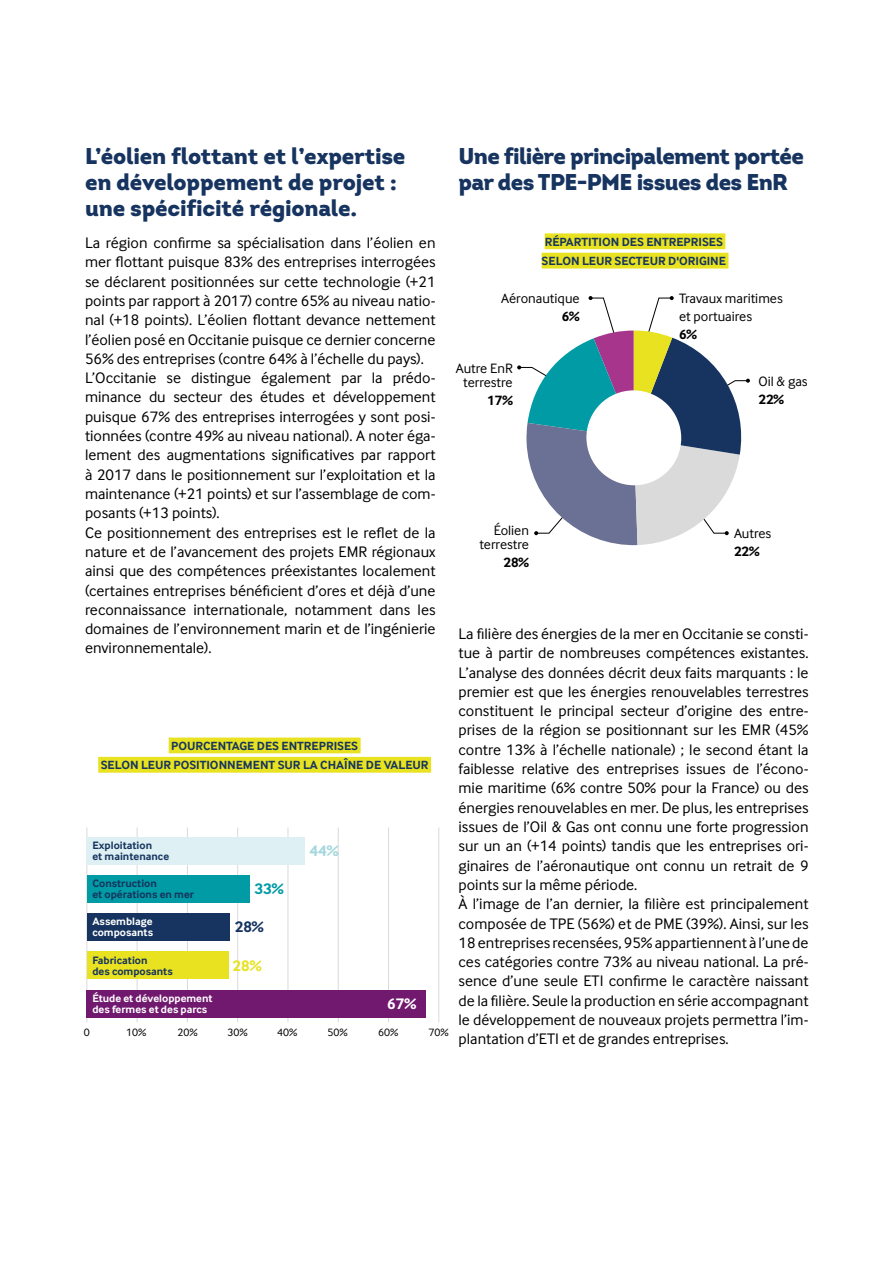
<style>
.page{position:relative;width:893px;height:1263px;background:#fff}
.page>*{position:absolute;margin:0;border:0;box-sizing:border-box;transform-origin:0 0}
.t1{font:900 22.8px/26.4px "Intro";letter-spacing:-.01em;color:#16345f}
.t2{font:900 22.8px/26.4px "Intro";letter-spacing:-.03em;color:#16345f}
.t3{font:700 15.9px "Inter Face";color:#fff}
.t4{font:700 15.9px "Inter Face";color:#e8e221}
.t5{font:700 15.9px "Inter Face";color:#009ba4}
.t6{font:700 15.9px "Inter Face";color:#a4d7de}
.t7{font:700 15.9px "Inter Face";color:#16345f}
.t8{font:15.75px/19.4px "Inter Face";color:#000}
.t9{font:14.1px/14.1px "Inter Face";color:#000;text-align:center}
.t10{font:700 14.1px "Inter Face";color:#000}
.t11{font:700 12.3px/19.4px "Inter Face";color:#16345f;text-align:center}
.t12{font:700 11.1px/11.1px "Inter Face";color:#16345f}
.t13{font:700 11.1px/11.1px "Inter Face";color:#fff}
.t14{font:11.1px "Inter Face";color:#000}
</style>
<div class="page">
<div style="left:169px;top:737px;width:192px;height:16px;background:#e8e221"></div>
<div style="left:98px;top:757px;width:333px;height:16px;background:#e8e221"></div>
<div style="left:545px;top:233px;width:180px;height:16px;background:#e8e221"></div>
<div style="left:542px;top:253px;width:186px;height:15px;background:#e8e221"></div>
<hr style="left:439px;top:827px;width:1px;height:195px;background:#dadada">
<hr style="left:187px;top:827px;width:1px;height:195px;background:#dadada">
<hr style="left:288px;top:827px;width:1px;height:195px;background:#dadada">
<hr style="left:388px;top:827px;width:1px;height:195px;background:#dadada">
<hr style="left:87px;top:827px;width:1px;height:195px;background:#dadada">
<hr style="left:237px;top:827px;width:1px;height:195px;background:#dadada">
<hr style="left:338px;top:827px;width:1px;height:195px;background:#dadada">
<hr style="left:137px;top:827px;width:1px;height:195px;background:#dadada">
<div style="left:87px;top:990px;width:339px;height:27px;background:#71196f"></div>
<div style="left:87px;top:952px;width:141px;height:27px;background:#e8e221"></div>
<div style="left:87px;top:875px;width:162px;height:27px;background:#009ba4"></div>
<div style="left:87px;top:837px;width:218px;height:27px;background:#def0f3"></div>
<div style="left:87px;top:913px;width:142px;height:28px;background:#16345f"></div>
<svg style="left:517px;top:296px;width:233px;height:250px"></svg>
<div style="left:586px;top:390px;width:95px;height:95px;background:#fff;border-radius:50%"></div>
<h1 class="t1" style="left:85px;top:142px;width:322px">L’éolien flottant et l’expertise en développement de projet : une spécificité régionale.</h1>
<p class="t8" style="left:85px;top:233px;width:352px">La région confirme sa spécialisation dans l’éolien en mer flottant puisque 83% des entreprises interrogées se déclarent positionnées sur cette technologie (+21 points par rapport à 2017) contre 65% au niveau natio&shy;nal (+18 points). L’éolien flottant devance nettement l’éolien posé en Occitanie puisque ce dernier concerne 56% des entreprises (contre 64% à l’échelle du pays).<br>L’Occitanie se distingue également par la prédo&shy;minance du secteur des études et développement puisque 67% des entreprises interrogées y sont posi&shy;tionnées (contre 49% au niveau national). A noter éga&shy;lement des augmentations significatives par rapport à 2017 dans le positionnement sur l’exploitation et la maintenance (+21 points) et sur l’assemblage de com&shy;posants (+13 points).<br>Ce positionnement des entreprises est le reflet de la nature et de l’avancement des projets EMR régionaux ainsi que des compétences préexistantes localement (certaines entreprises bénéficient d’ores et déjà d’une reconnaissance internationale, notamment dans les domaines de l’environnement marin et de l’ingénierie environnementale).</p>
<h1 class="t2" style="left:459px;top:142px;width:347px">Une filière principalement portée par des TPE-PME issues des EnR</h1>
<p class="t11" style="left:542px;top:232px;width:186px;text-align:left">RÉPARTITION DES ENTREPRISES<br>SELON LEUR SECTEUR D'ORIGINE</p>
<p class="t9" style="left:501px;top:291px;width:80px">Aéronautique</p>
<p class="t10" style="left:562px;top:308px;width:19px">6%</p>
<p class="t9" style="left:679px;top:289px;width:105px;line-height:18.1px;text-align:left">Travaux maritimes et portuaires</p>
<p class="t10" style="left:679px;top:326px;width:19px">6%</p>
<p class="t9" style="left:758px;top:374px;width:51px">Oil &amp; gas</p>
<p class="t10" style="left:758px;top:391px;width:27px">22%</p>
<p class="t9" style="left:456px;top:361px;width:59px">Autre EnR terrestre</p>
<p class="t10" style="left:487px;top:392px;width:27px">17%</p>
<p class="t9" style="left:479px;top:523px;width:51px;text-align:right">Éolien terrestre</p>
<p class="t10" style="left:503px;top:554px;width:27px">28%</p>
<p class="t9" style="left:734px;top:526px;width:39px">Autres</p>
<p class="t10" style="left:734px;top:543px;width:27px">22%</p>
<p class="t8" style="left:459px;top:624px;width:351px">La filière des énergies de la mer en Occitanie se consti&shy;tue à partir de nombreuses compétences existantes.<br>L’analyse des données décrit deux faits marquants : le premier est que les énergies renouvelables terrestres constituent le principal secteur d’origine des entre&shy;prises de la région se positionnant sur les EMR (45% contre 13% à l’échelle nationale) ; le second étant la faiblesse relative des entreprises issues de l’écono&shy;mie maritime (6% contre 50% pour la France) ou des énergies renouvelables en mer. De plus, les entreprises issues de l’Oil &amp; Gas ont connu une forte progression sur un an (+14 points) tandis que les entreprises ori&shy;ginaires de l’aéronautique ont connu un retrait de 9 points sur la même période.<br>À l’image de l’an dernier, la filière est principalement composée de TPE (56%) et de PME (39%). Ainsi, sur les 18 entreprises recensées, 95% appartiennent à l’une de ces catégories contre 73% au niveau national. La pré&shy;sence d’une seule ETI confirme le caractère naissant de la filière. Seule la production en série accompagnant le développement de nouveaux projets permettra l’im&shy;plantation d’ETI et de grandes entreprises.</p>
<p class="t11" style="left:101px;top:736px;width:329px">POURCENTAGE DES ENTREPRISES<br>SELON LEUR POSITIONNEMENT SUR LA CHAÎNE DE VALEUR</p>
<p class="t12" style="left:92px;top:840px;width:78px">Exploitation<br>et maintenance</p>
<p class="t6" style="left:310px;top:842px;width:30px">44%</p>
<p class="t12" style="left:92px;top:878px;width:103px">Construction<br>et opérations en mer</p>
<p class="t5" style="left:255px;top:879px;width:30px">33%</p>
<p class="t13" style="left:92px;top:916px;width:62px">Assemblage composants</p>
<p class="t7" style="left:235px;top:918px;width:30px">28%</p>
<p class="t12" style="left:92px;top:954px;width:82px">Fabrication<br>des composants</p>
<p class="t4" style="left:233px;top:956px;width:30px">28%</p>
<p class="t13" style="left:92px;top:993px;width:122px">Étude et développement des fermes et des parcs</p>
<p class="t3" style="left:387px;top:995px;width:30px">67%</p>
<p class="t14" style="left:84px;top:1026px;width:8px">0</p>
<p class="t14" style="left:126px;top:1026px;width:22px">10%</p>
<p class="t14" style="left:177px;top:1026px;width:22px">20%</p>
<p class="t14" style="left:228px;top:1026px;width:22px">30%</p>
<p class="t14" style="left:277px;top:1026px;width:22px">40%</p>
<p class="t14" style="left:327px;top:1026px;width:22px">50%</p>
<p class="t14" style="left:378px;top:1026px;width:22px">60%</p>
<p class="t14" style="left:428px;top:1026px;width:22px">70%</p>
</div>
